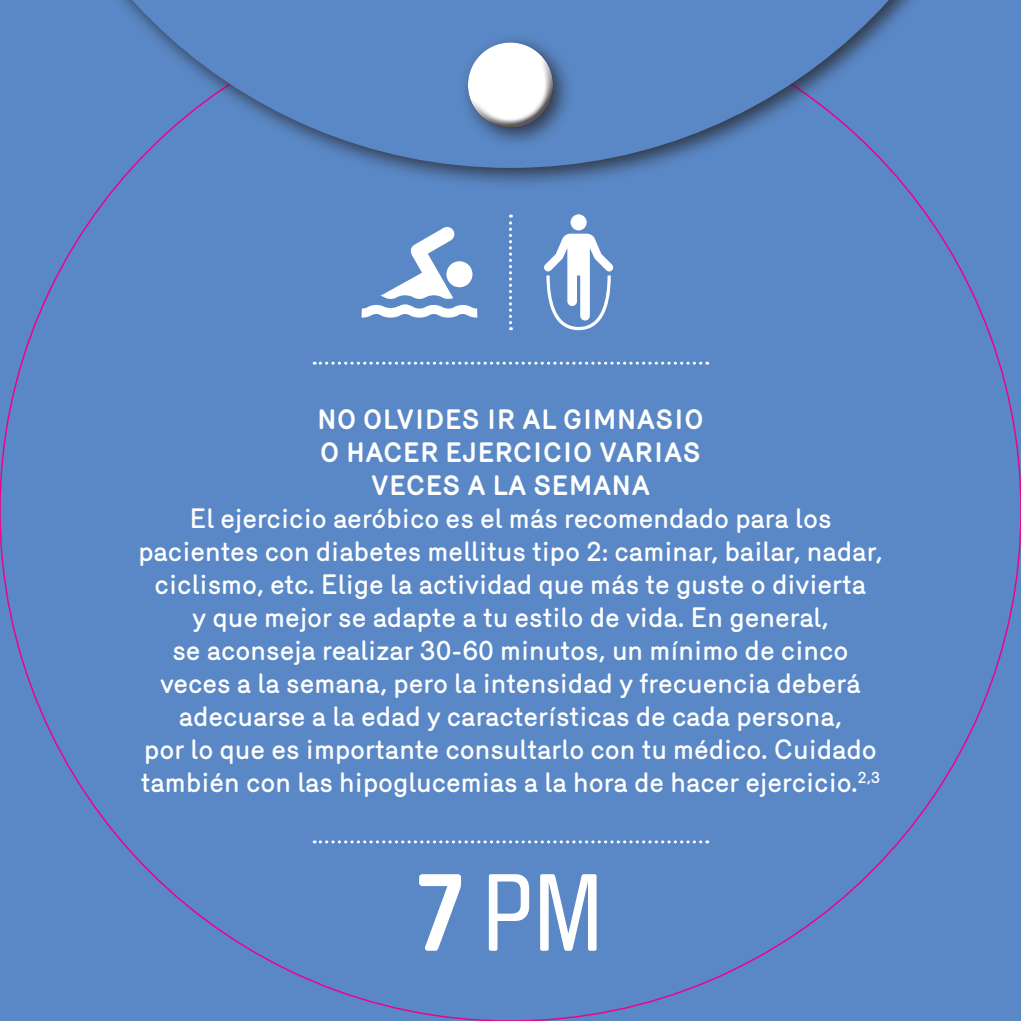
<style>
.page{position:relative;width:1021px;height:1021px;background:#fff}
.page>*{position:absolute;margin:0;border:0;box-sizing:border-box;transform-origin:0 0}
.t1{font:108px "Brauer Neue";color:#fff}
.t2{font:500 27px/33px "Mercury";color:#fff;text-align:center}
.t3{font:700 27px/33px "Mercury";color:#fff;text-align:center}
.s1{font-weight:700}
</style>
<div class="page">
<div style="left:0;top:0;width:1020px;height:1020px;background:#5a88c6"></div>
<svg style="left:314px;top:840px;width:393px;height:3px"></svg>
<svg style="left:314px;top:361px;width:393px;height:3px"></svg>
<svg style="left:509px;top:214px;width:3px;height:116px"></svg>
<svg style="left:361px;top:227px;width:117px;height:91px"></svg>
<div style="left:570px;top:214px;width:16px;height:16px;background:#fff;border-radius:50%"></div>
<svg style="left:544px;top:234px;width:69px;height:96px"></svg>
<div style="left:0;top:0;width:1020px;height:190px;background:#231f20;opacity:.75"></div>
<svg style="left:0;top:0;width:1020px;height:168px"></svg>
<div style="left:458px;top:33px;width:117px;height:117px;background:#231f20;opacity:.75"></div>
<div style="left:463px;top:39px;width:90px;height:70px;background:#fff;opacity:.75"></div>
<div style="left:466px;top:56px;width:87px;height:73px;background:#231f20;opacity:.75"></div>
<p class="t3" style="left:317px;top:403px;width:388px">NO OLVIDES IR AL GIMNASIO<br>O HACER EJERCICIO VARIAS<br>VECES A LA SEMANA</p>
<p class="t2" style="left:138px;top:502px;width:745px">El ejercicio aeróbico es el más recomendado para los pacientes con diabetes mellitus tipo 2: caminar, bailar, nadar, ciclismo, etc. Elige la actividad que más te guste o divierta<br>y que mejor se adapte a tu estilo de vida. En general,<br>se aconseja realizar 30-60 minutos, un mínimo de cinco veces a la semana, pero la intensidad y frecuencia deberá adecuarse a la edad y características de cada persona,<br>por lo que es importante consultarlo con tu médico. Cuidado también con las hipoglucemias a la hora de hacer ejercicio.<sup>2,3</sup></p>
<h1 class="t1" style="left:418px;top:853px;width:187px"><span class="s1">7</span> PM</h1>
</div>
